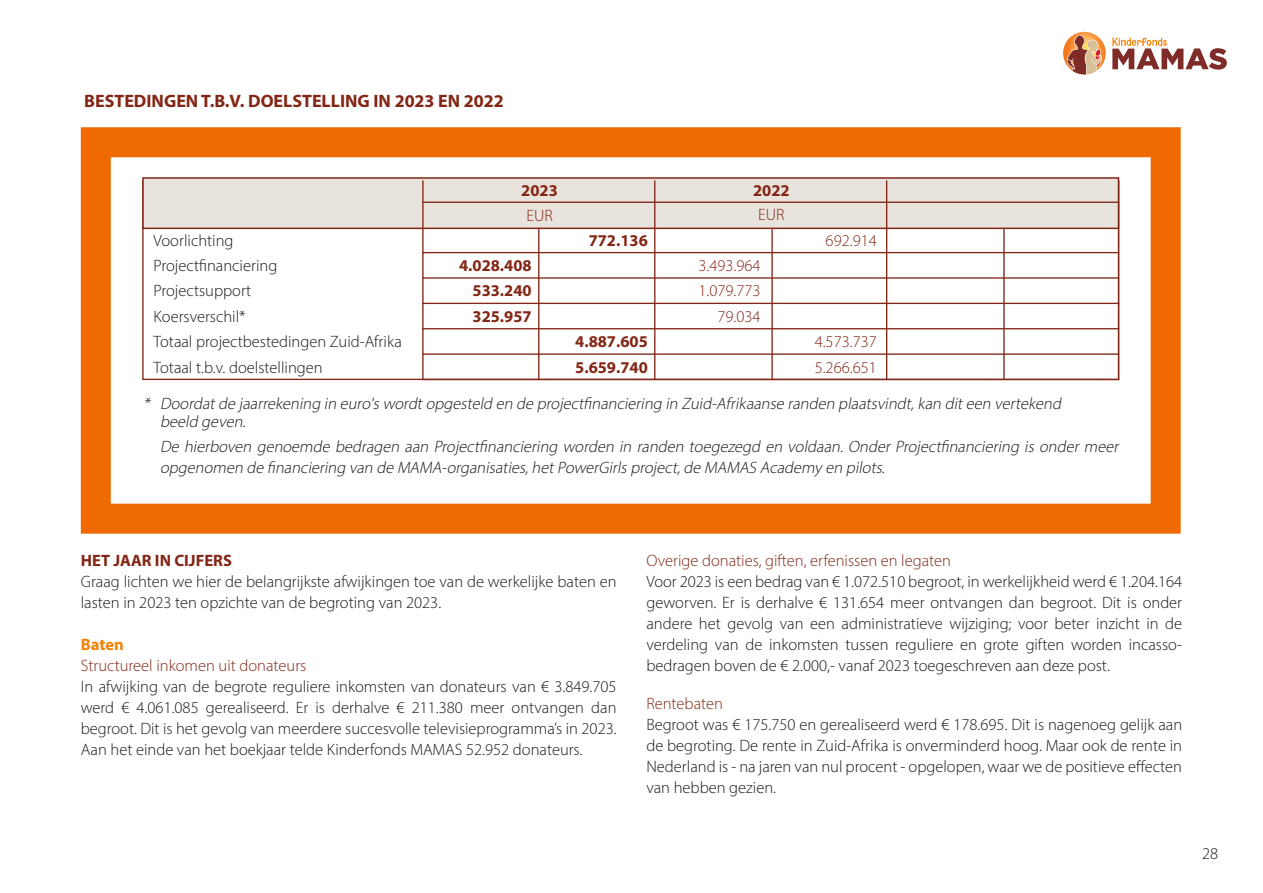
<style>
.page{position:relative;width:1263px;height:893px;background:#fff}
.page>*{position:absolute;margin:0;border:0;box-sizing:border-box;transform-origin:0 0}
.t1{font:700 18px "Myriad Pro";color:#832615}
.t2{font:300 16.5px/21px "Myriad Pro";color:#171818;text-align:justify}
.t3{font:italic 300 16.5px/18px "Myriad Pro";color:#171818}
.t4{font:300 16.5px/25.3px "Myriad Pro";color:#832615}
.t5{font:700 16.5px/25.3px "Myriad Pro";color:#832615}
.t6{font:700 16.5px "Myriad Pro";color:#f38105}
</style>
<div class="page">
<svg style="left:1112px;top:38px;width:115px;height:32px"></svg>
<svg style="left:1063px;top:32px;width:43px;height:42px"></svg>
<svg style="left:1066px;top:35px;width:36px;height:39px"></svg>
<div style="left:81px;top:127px;width:1100px;height:407px;border:30px solid #ef6a03"></div>
<hr style="left:1118px;top:180px;width:1px;height:200px;background:#832615">
<hr style="left:422px;top:252px;width:697px;height:1px;background:#832615">
<hr style="left:422px;top:277px;width:697px;height:2px;background:#832615">
<hr style="left:422px;top:303px;width:697px;height:1px;background:#832615">
<hr style="left:422px;top:328px;width:697px;height:1px;background:#832615">
<hr style="left:422px;top:353px;width:697px;height:2px;background:#832615">
<div style="left:142px;top:177px;width:977px;height:52px;background:#e8e3dc;border:2px solid #832615"></div>
<hr style="left:422px;top:202px;width:696px;height:1px;background:#832615">
<hr style="left:422px;top:180px;width:2px;height:200px;background:#832615">
<hr style="left:654px;top:180px;width:1px;height:200px;background:#832615">
<hr style="left:886px;top:180px;width:1px;height:200px;background:#832615">
<hr style="left:538px;top:229px;width:1px;height:151px;background:#832615">
<hr style="left:771px;top:229px;width:2px;height:151px;background:#832615">
<hr style="left:1003px;top:229px;width:2px;height:151px;background:#832615">
<p class="t1" style="left:84px;top:89px;width:421px">BESTEDINGEN T.B.V. DOELSTELLING IN 2023 EN 2022</p>
<p class="t2" style="left:154px;top:227px;width:250px;line-height:25.3px;text-align:left">Voorlichting<br>Projectfinanciering<br>Projectsupport<br>Koersverschil*<br>Totaal projectbestedingen Zuid-Afrika<br>Totaal t.b.v. doelstellingen</p>
<p class="t5" style="left:521px;top:177px;width:38px">2023</p>
<p class="t4" style="left:526px;top:202px;width:28px">EUR</p>
<p class="t5" style="left:589px;top:227px;width:61px">772.136</p>
<p class="t5" style="left:753px;top:177px;width:38px">2022</p>
<p class="t4" style="left:758px;top:202px;width:28px">EUR</p>
<p class="t5" style="left:472px;top:252px;width:61px;text-align:justify;text-indent:-13px">4.028.408<br>533.240<br>325.957</p>
<p class="t4" style="left:698px;top:253px;width:64px;text-align:right">3.493.964<br>1.079.773<br>79.034</p>
<p class="t5" style="left:575px;top:328px;width:74px">4.887.605<br>5.659.740</p>
<p class="t4" style="left:826px;top:227px;width:53px">692.914</p>
<p class="t4" style="left:815px;top:329px;width:64px">4.573.737<br>5.266.651</p>
<p class="t3" style="left:160px;top:394px;width:906px;text-indent:-16px">* Doordatde jaarrekening in euro'swordtopgesteld en de projectfinanciering in Zuid-Afrikaanse randen plaatsvindt,kan diteen vertekend beeld geven.</p>
<p class="t3" style="left:160px;top:436px;width:963px;line-height:21px">De hierboven genoemde bedragen aan Projectfinanciering worden in randen toegezegd en voldaan. Onder Projectfinanciering is onder meer opgenomen de financiering van de MAMA-organisaties,hetPowerGirlsproject,de MAMAS Academy en pilots.</p>
<p class="t5" style="left:81px;top:547px;width:153px">HET JAAR IN CIJFERS</p>
<p class="t2" style="left:81px;top:571px;width:537px">Graag lichten we hier de belangrijkste afwijkingen toe van de werkelijke baten en lasten in 2023 ten opzichte van de begroting van 2023.</p>
<p class="t6" style="left:81px;top:634px;width:44px">Baten</p>
<p class="t4" style="left:81px;top:653px;width:227px">Structureel inkomen uit donateurs</p>
<p class="t2" style="left:81px;top:676px;width:537px">In afwijking van de begrote reguliere inkomsten van donateurs van € 3.849.705 werd € 4.061.085 gerealiseerd. Er is derhalve € 211.380 meer ontvangen dan begroot. Dit is het gevolg van meerdere succesvolle televisieprogramma’s in 2023.<br>Aan het einde van het boekjaar telde Kinderfonds MAMAS 52.952 donateurs.</p>
<p class="t4" style="left:646px;top:548px;width:306px">Overige donaties, giften, erfenissen en legaten</p>
<p class="t2" style="left:646px;top:571px;width:537px">Voor 2023 is een bedrag van € 1.072.510 begroot, in werkelijkheid werd € 1.204.164 geworven. Er is derhalve € 131.654 meer ontvangen dan begroot. Dit is onder andere het gevolg van een administratieve wijziging; voor beter inzicht in de verdeling van de inkomsten tussen reguliere en grote giften worden incasso&shy;bedragen boven de € 2.000,- vanaf 2023 toegeschreven aan deze post.</p>
<p class="t4" style="left:646px;top:690px;width:78px">Rentebaten</p>
<p class="t2" style="left:646px;top:714px;width:537px">Begroot was € 175.750 en gerealiseerd werd € 178.695. Dit is nagenoeg gelijk aan de begroting. De rente in Zuid-Afrika is onverminderd hoog. Maar ook de rente in Nederland is - na jaren van nul procent - opgelopen, waar we de positieve effecten van hebben gezien.</p>
<p class="t2" style="left:1202px;top:842px;width:18px">28</p>
</div>
